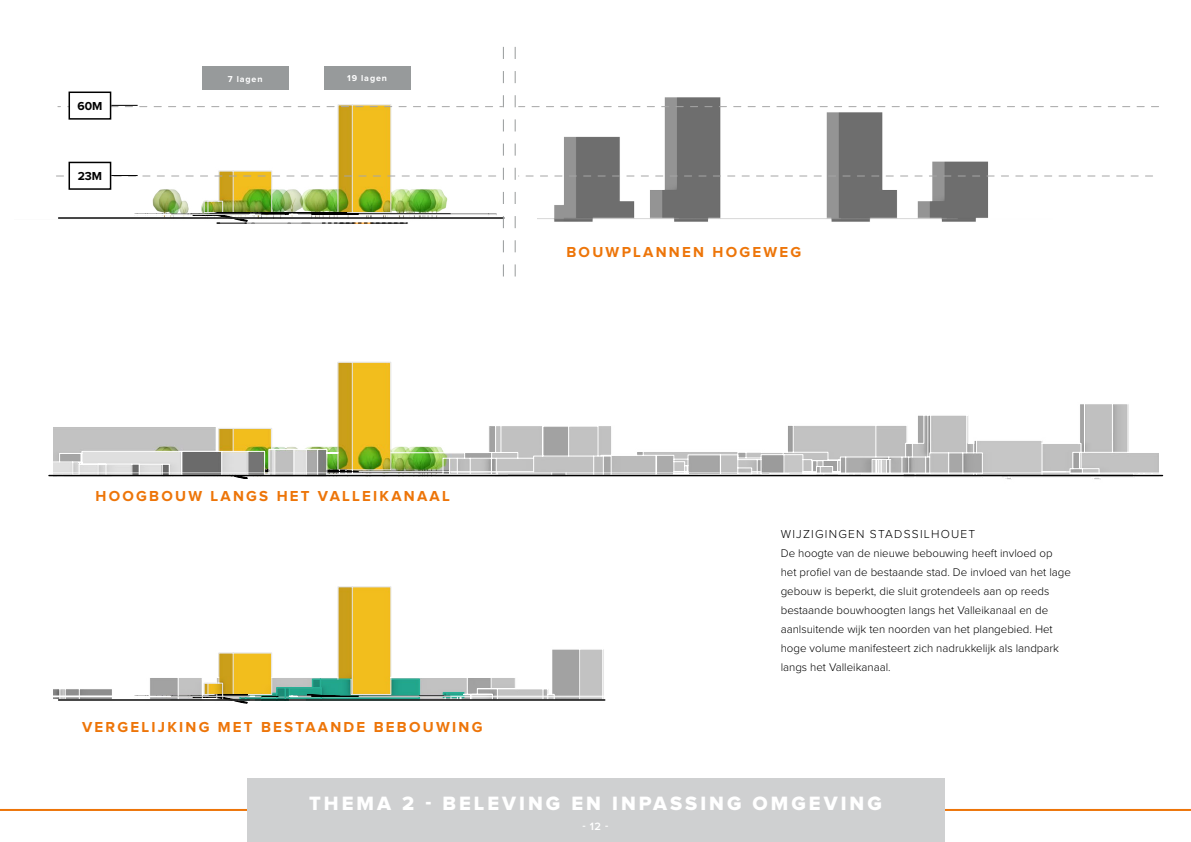
<style>
.page{position:relative;width:1191px;height:842px;background:#fff}
.page>*{position:absolute;margin:0;border:0;box-sizing:border-box;transform-origin:0 0}
.t1{font:20px "Proxima Nova Extrabld";letter-spacing:.15em;color:#fff}
.t2{font:700 15px "Proxima Nova";letter-spacing:.15em;color:#ed7509}
.t3{font:300 12px "Proxima Nova";letter-spacing:.1em;color:#000}
.t4{font:700 12px "Proxima Nova";color:#000}
.t5{font:300 11.5px/19px "Proxima Nova";color:#000}
.t6{font:600 11px "Proxima Nova";color:#fff}
.t7{font:700 8.9px "Proxima Nova";letter-spacing:.1em;color:#fff}
</style>
<div class="page">
<hr style="left:0;top:809px;width:1191px;height:2px;background:#ed7509">
<div style="left:247px;top:778px;width:697px;height:64px;background:#cfd0d1"></div>
<svg style="left:337px;top:362px;width:54px;height:42px;background:#e7b92c"></svg>
<svg style="left:53px;top:404px;width:1105px;height:75px"></svg>
<hr style="left:49px;top:475px;width:1113px;height:1px;background:#000">
<svg style="left:53px;top:586px;width:553px;height:117px"></svg>
<hr style="left:59px;top:699px;width:546px;height:2px;background:#000">
<svg style="left:56px;top:47px;width:448px;height:229px"></svg>
<svg style="left:514px;top:47px;width:645px;height:229px"></svg>
<p class="t4" style="left:77px;top:101px;width:26px">60M</p>
<p class="t4" style="left:78px;top:171px;width:26px">23M</p>
<p class="t7" style="left:228px;top:75px;width:36px">7 lagen</p>
<p class="t7" style="left:347px;top:74px;width:41px">19 lagen</p>
<h2 class="t2" style="left:566px;top:245px;width:236px">BOUWPLANNE N HOGEWE G</h2>
<h2 class="t2" style="left:95px;top:489px;width:356px">HOOGBOUW LANGS HE T VALLEI KANAAL</h2>
<h2 class="t2" style="left:82px;top:720px;width:304px">VER GE LI JKI NG ME T BE STAA NDE BEB</h2>
<h2 class="t2" style="left:409px;top:720px;width:75px">OUWI NG</h2>
<p class="t3" style="left:780px;top:525px;width:196px">WIJZIGINGEN STADSSILHOUET</p>
<p class="t5" style="left:780px;top:543px;width:292px">De hoogte van de nieuwe bebouwing heeft invloed op het profiel van de bestaande stad. De invloed van het lage gebouw is beperkt, die sluit grotendeels aan op reeds bestaande bouwhoogten langs het Valleikanaal en de aanlsuitende wijk ten noorden van het plangebied. Het hoge volume manifesteert zich nadrukkelijk als landpark langs het Valleikanaal.</p>
<h1 class="t1" style="left:309px;top:794px;width:574px">THEMA 2 - BELEVING EN INPASSING OMGEVING</h1>
<p class="t6" style="left:582px;top:822px;width:27px">- 12 -</p>
</div>
